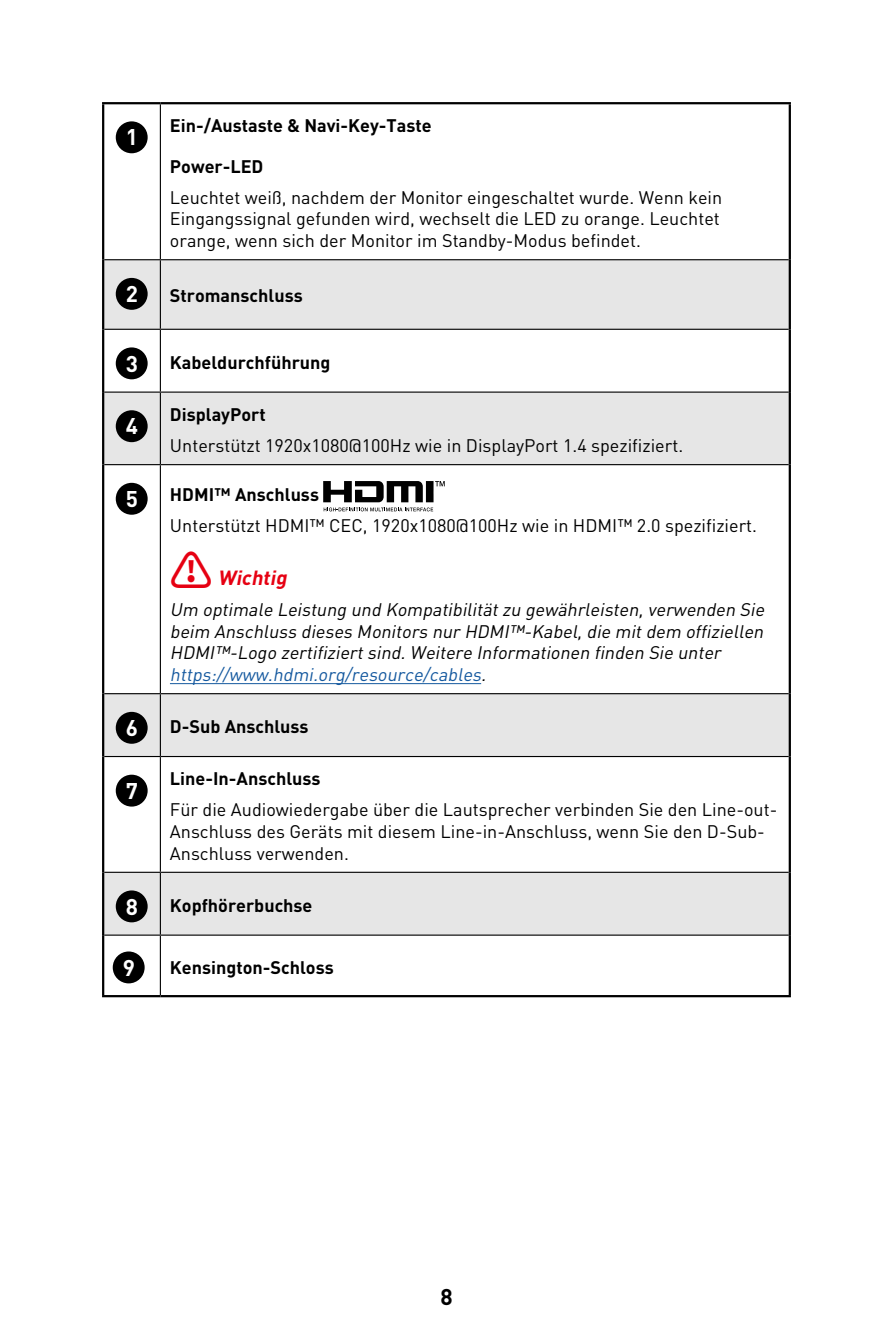
<style>
.page{position:relative;width:893px;height:1340px;background:#fff}
.page>*{position:absolute;margin:0;border:0;box-sizing:border-box;transform-origin:0 0}
.Number{font:700 22.5px "MSI Din Pro Noto CJK";color:#fff}
.t1{font:700 22.5px "MSI Din Pro Noto CJK";color:#000}
.t2{font:italic 700 20.25px "MSI Din Pro Noto CJK";color:#e60012}
.Text{font:18px/21.6px "MSI Din Pro Noto CJK";color:#000}
.Impotrant_Text{font:italic 18px/21.6px "MSI Din Pro Noto CJK";color:#000}
.Title_4{font:700 18px "MSI Din Pro Noto CJK";color:#000}
.s1{font-style:normal;font-size:42.75px}
.s2{color:#15599f}
</style>
<div class="page">
<svg style="left:104px;top:260px;width:685px;height:674px"></svg>
<hr style="left:104px;top:259px;width:56px;height:1px;background:#000">
<hr style="left:160px;top:259px;width:629px;height:1px;background:#000">
<hr style="left:104px;top:329px;width:56px;height:1px;background:#000">
<hr style="left:160px;top:329px;width:629px;height:1px;background:#000">
<hr style="left:104px;top:391px;width:56px;height:1px;background:#000">
<hr style="left:160px;top:391px;width:629px;height:1px;background:#000">
<hr style="left:104px;top:464px;width:56px;height:1px;background:#000">
<hr style="left:160px;top:464px;width:629px;height:1px;background:#000">
<hr style="left:104px;top:693px;width:56px;height:1px;background:#000">
<hr style="left:160px;top:693px;width:629px;height:1px;background:#000">
<hr style="left:104px;top:756px;width:56px;height:1px;background:#000">
<hr style="left:160px;top:756px;width:629px;height:1px;background:#000">
<hr style="left:104px;top:871px;width:56px;height:1px;background:#000">
<hr style="left:160px;top:871px;width:629px;height:1px;background:#000">
<hr style="left:104px;top:934px;width:56px;height:1px;background:#000">
<hr style="left:160px;top:934px;width:629px;height:1px;background:#000">
<hr style="left:160px;top:104px;width:1px;height:155px;background:#000">
<hr style="left:160px;top:260px;width:1px;height:69px;background:#000">
<hr style="left:160px;top:330px;width:1px;height:61px;background:#000">
<hr style="left:160px;top:392px;width:1px;height:72px;background:#000">
<hr style="left:160px;top:465px;width:1px;height:228px;background:#000">
<hr style="left:102px;top:104px;width:2px;height:156px;background:#000">
<hr style="left:789px;top:104px;width:2px;height:156px;background:#000">
<hr style="left:102px;top:260px;width:2px;height:69px;background:#000">
<hr style="left:789px;top:260px;width:2px;height:69px;background:#000">
<hr style="left:102px;top:329px;width:2px;height:63px;background:#000">
<hr style="left:789px;top:329px;width:2px;height:63px;background:#000">
<hr style="left:102px;top:392px;width:2px;height:72px;background:#000">
<hr style="left:789px;top:392px;width:2px;height:72px;background:#000">
<hr style="left:102px;top:464px;width:2px;height:229px;background:#000">
<hr style="left:789px;top:464px;width:2px;height:229px;background:#000">
<hr style="left:102px;top:693px;width:2px;height:63px;background:#000">
<hr style="left:789px;top:693px;width:2px;height:63px;background:#000">
<hr style="left:102px;top:756px;width:2px;height:116px;background:#000">
<hr style="left:789px;top:756px;width:2px;height:116px;background:#000">
<hr style="left:102px;top:872px;width:2px;height:63px;background:#000">
<hr style="left:789px;top:872px;width:2px;height:63px;background:#000">
<hr style="left:102px;top:935px;width:2px;height:60px;background:#000">
<hr style="left:789px;top:935px;width:2px;height:60px;background:#000">
<hr style="left:102px;top:102px;width:58px;height:2px;background:#000">
<hr style="left:160px;top:102px;width:631px;height:2px;background:#000">
<hr style="left:102px;top:995px;width:58px;height:2px;background:#000">
<hr style="left:160px;top:995px;width:631px;height:2px;background:#000">
<hr style="left:160px;top:694px;width:1px;height:62px;background:#000">
<hr style="left:160px;top:757px;width:1px;height:114px;background:#000">
<hr style="left:160px;top:872px;width:1px;height:62px;background:#000">
<hr style="left:160px;top:935px;width:1px;height:60px;background:#000">
<div style="left:117px;top:123px;width:29px;height:29px;background:#000;border-radius:50%"></div>
<div style="left:116px;top:121px;width:32px;height:32px;border:3px solid #000;border-radius:50%"></div>
<div style="left:117px;top:279px;width:29px;height:29px;background:#000;border-radius:50%"></div>
<div style="left:116px;top:278px;width:32px;height:32px;border:3px solid #000;border-radius:50%"></div>
<div style="left:117px;top:349px;width:29px;height:29px;background:#000;border-radius:50%"></div>
<div style="left:116px;top:347px;width:32px;height:32px;border:3px solid #000;border-radius:50%"></div>
<div style="left:117px;top:412px;width:29px;height:28px;background:#000;border-radius:50%"></div>
<div style="left:116px;top:410px;width:32px;height:32px;border:3px solid #000;border-radius:50%"></div>
<div style="left:117px;top:484px;width:29px;height:29px;background:#000;border-radius:50%"></div>
<div style="left:116px;top:483px;width:32px;height:31px;border:3px solid #000;border-radius:50%"></div>
<hr style="left:170px;top:683px;width:311px;height:1px;background:#15599f">
<svg style="left:323px;top:481px;width:122px;height:30px"></svg>
<div style="left:117px;top:713px;width:29px;height:29px;background:#000;border-radius:50%"></div>
<div style="left:116px;top:712px;width:32px;height:31px;border:3px solid #000;border-radius:50%"></div>
<div style="left:117px;top:776px;width:29px;height:29px;background:#000;border-radius:50%"></div>
<div style="left:116px;top:774px;width:32px;height:32px;border:3px solid #000;border-radius:50%"></div>
<div style="left:117px;top:892px;width:29px;height:28px;background:#000;border-radius:50%"></div>
<div style="left:116px;top:890px;width:32px;height:32px;border:3px solid #000;border-radius:50%"></div>
<div style="left:114px;top:953px;width:29px;height:28px;background:#000;border-radius:50%"></div>
<div style="left:113px;top:951px;width:32px;height:32px;border:3px solid #000;border-radius:50%"></div>
<p class="Number" style="left:126px;top:124px;width:14px">1</p>
<p class="Title_4" style="left:170px;top:115px;width:263px">Ein-/Austaste &amp; Navi-Key-Taste</p>
<p class="Title_4" style="left:170px;top:156px;width:95px">Power-LED</p>
<p class="Text" style="left:170px;top:187px;width:554px">Leuchtet weiß, nachdem der Monitor eingeschaltet wurde. Wenn kein<br>Eingangssignal gefunden wird, wechselt die LED zu orange. Leuchtet orange, wenn sich der Monitor im Standby-Modus befindet.</p>
<p class="Number" style="left:126px;top:281px;width:14px">2</p>
<p class="Title_4" style="left:170px;top:286px;width:134px">Stromanschluss</p>
<p class="Number" style="left:126px;top:350px;width:14px">3</p>
<p class="Title_4" style="left:170px;top:352px;width:162px">Kabeldurchführung</p>
<p class="Number" style="left:126px;top:413px;width:14px">4</p>
<p class="Title_4" style="left:170px;top:404px;width:97px">DisplayPort</p>
<p class="Text" style="left:170px;top:435px;width:515px">Unterstützt 1920x1080@100Hz wie in DisplayPort 1.4 spezifiziert.</p>
<p class="Number" style="left:126px;top:486px;width:14px">5</p>
<p class="Title_4" style="left:170px;top:484px;width:151px">HDMI™ Anschluss</p>
<p class="Text" style="left:170px;top:515px;width:589px">Unterstützt HDMI™ CEC, 1920x1080@100Hz wie in HDMI™ 2.0 spezifiziert.</p>
<p class="t2" style="left:170px;top:566px;width:128px"><span class="s1">⚠</span> Wichtig</p>
<p class="Impotrant_Text" style="left:170px;top:599px;width:605px">UmoptimaleLeistungundKompatibilitätzugewährleisten,verwendenSie beimAnschlussdiesesMonitorsnurHDMI™-Kabel,diemitdemoffiziellen HDMI™-Logozertifiziertsind.WeitereInformationenfindenSieunter <span class="s2">https://www.hdmi.org/resource/cables</span>.</p>
<p class="Number" style="left:126px;top:715px;width:14px">6</p>
<p class="Title_4" style="left:170px;top:716px;width:140px">D-Sub Anschluss</p>
<p class="Number" style="left:126px;top:777px;width:14px">7</p>
<p class="Title_4" style="left:170px;top:768px;width:152px">Line-In-Anschluss</p>
<p class="Text" style="left:170px;top:799px;width:609px">Für die Audiowiedergabe über die Lautsprecher verbinden Sie den Line-out-<br>Anschluss des Geräts mit diesem Line-in-Anschluss, wenn Sie den D-Sub-<br>Anschluss verwenden.</p>
<p class="Number" style="left:126px;top:893px;width:14px">8</p>
<p class="Title_4" style="left:170px;top:894px;width:144px">Kopfhörerbuchse</p>
<p class="Number" style="left:123px;top:954px;width:14px">9</p>
<p class="Title_4" style="left:170px;top:956px;width:165px">Kensington-Schloss</p>
<p class="t1" style="left:440px;top:1283px;width:14px">8</p>
</div>
